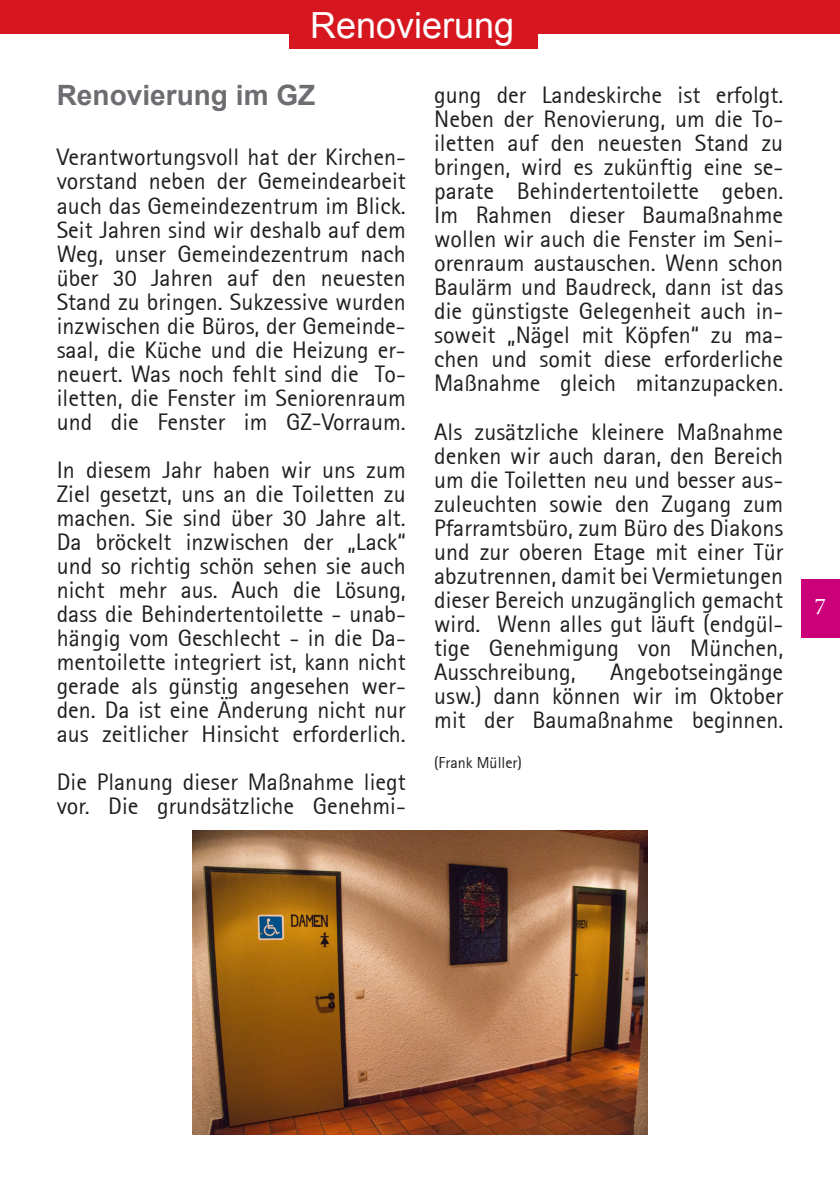
<style>
.page{position:relative;width:840px;height:1191px;background:#fff}
.page>*{position:absolute;margin:0;border:0;box-sizing:border-box;transform-origin:0 0}
.t1{font:36px "Arial";color:#fff}
.t2{font:700 28px "Arial";color:#6c6d70}
.t3{font:24px/24px "Rotis Sans Serif 55";color:#231f20;text-align:justify}
.t4{font:24px "Minion Pro";color:#fff}
.t5{font:16px "Rotis Sans Serif 55";color:#231f20}
</style>
<div class="page">
<div style="left:801px;top:579px;width:38px;height:59px;background:#ca0178"></div>
<div style="left:0;top:0;width:839px;height:33px;background:#d7171f"></div>
<div style="left:289px;top:0;width:249px;height:49px;background:#d7171f"></div>
<img style="left:192px;top:831px;width:455px;height:303px">
<h1 class="t1" style="left:310px;top:2px;width:206px">Renovierung</h1>
<p class="t2" style="left:57px;top:77px;width:260px">Renovierung im GZ</p>
<p class="t3" style="left:57px;top:145px;width:350px">Verantwortungsvoll hat der Kirchen&shy;vorstand neben der Gemeindearbeit auch das Gemeindezentrum im Blick.<br>Seit Jahren sind wir deshalb auf dem Weg, unser Gemeindezentrum nach über 30 Jahren auf den neuesten Stand zu bringen. Sukzessive wurden inzwischen die Büros, der Gemeinde&shy;saal, die Küche und die Heizung er&shy;neuert. Was noch fehlt sind die To&shy;iletten, die Fenster im Seniorenraum und die Fenster im GZ-Vorraum.</p>
<p class="t3" style="left:57px;top:457px;width:350px">In diesem Jahr haben wir uns zum Ziel gesetzt, uns an die Toiletten zu machen. Sie sind über 30 Jahre alt.<br>Da bröckelt inzwischen der „Lack“ und so richtig schön sehen sie auch nicht mehr aus. Auch die Lösung, dass die Behindertentoilette - unab&shy;hängig vom Geschlecht - in die Da&shy;mentoilette integriert ist, kann nicht gerade als günstig angesehen wer&shy;den. Da ist eine Änderung nicht nur aus zeitlicher Hinsicht erforderlich.</p>
<p class="t3" style="left:57px;top:769px;width:350px">Die Planung dieser Maßnahme liegt vor. Die grundsätzliche Genehmi-</p>
<p class="t3" style="left:434px;top:83px;width:350px">gung der Landeskirche ist erfolgt.<br>Neben der Renovierung, um die To&shy;iletten auf den neuesten Stand zu bringen, wird es zukünftig eine se&shy;parate Behindertentoilette geben.<br>Im Rahmen dieser Baumaßnahme wollen wir auch die Fenster im Seni&shy;orenraum austauschen. Wenn schon Baulärm und Baudreck, dann ist das die günstigste Gelegenheit auch in&shy;soweit „Nägel mit Köpfen“ zu ma&shy;chen und somit diese erforderliche Maßnahme gleich mitanzupacken.</p>
<p class="t3" style="left:434px;top:419px;width:350px">Als zusätzliche kleinere Maßnahme denken wir auch daran, den Bereich um die Toiletten neu und besser aus&shy;zuleuchten sowie den Zugang zum Pfarramtsbüro, zum Büro des Diakons und zur oberen Etage mit einer Tür abzutrennen, damit bei Vermietungen dieser Bereich unzugänglich gemacht wird. Wenn alles gut läuft (endgül&shy;tige Genehmigung von München, Ausschreibung,</p>
<p class="t3" style="left:434px;top:659px;width:350px;text-indent:176px">Angebotseingänge usw.) dann können wir im Oktober mit der Baumaßnahme beginnen.</p>
<p class="t5" style="left:434px;top:752px;width:89px">(Frank Müller)</p>
<p class="t4" style="left:814px;top:590px;width:13px">7</p>
</div>
